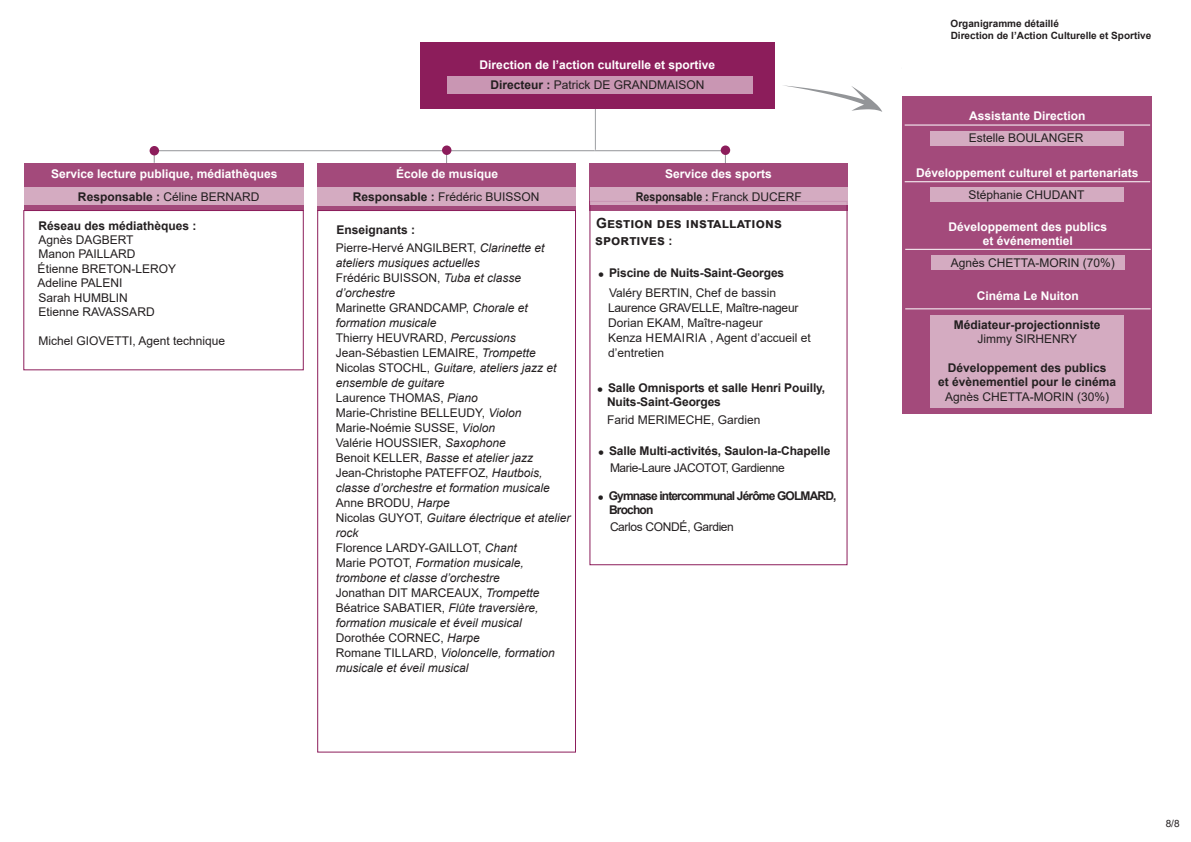
<style>
.page{position:relative;width:1191px;height:842px;background:#fff}
.page>*{position:absolute;margin:0;border:0;box-sizing:border-box;transform-origin:0 0}
.t1{font:700 14px/16.8px "Arial";letter-spacing:.01em;color:#231f20}
.t2{font:700 12.1px "Arial";color:#231f20;scale:.88 1}
.t3{font:12px/15px "Arial";color:#231f20}
.t4{font:italic 12px/15px "Arial";color:#231f20}
.t5{font:700 12px "Arial";letter-spacing:-.01em;color:#231f20}
.t6{font:700 12px/14.4px "Arial";color:#fff;text-align:center}
.t7{font:12px/15px "Arial";letter-spacing:-.02em;color:#231f20}
.t8{font:12px "Arial";letter-spacing:-.03em;color:#231f20}
.t9{font:700 12px "Arial";letter-spacing:-.07em;color:#231f20}
.t10{font:700 10px "Arial";color:#231f20}
.t11{font:10px "Arial";color:#231f20}
.s1{font-weight:700}
.s2{font-size:12px}
.s3{font-weight:400;font-size:12px}
.s4{font-style:normal}
.s5{font-style:italic}
</style>
<div class="page">
<hr style="left:594px;top:150px;width:132px;height:1px;background:#939598">
<hr style="left:154px;top:150px;width:440px;height:1px;background:#939598">
<hr style="left:595px;top:80px;width:1px;height:70px;background:#9d9fa2">
<div style="left:442px;top:145px;width:9px;height:10px;background:#8c1d5b;border-radius:50%"></div>
<div style="left:419px;top:42px;width:355px;height:66px;background:#8c1d5b"></div>
<div style="left:24px;top:163px;width:279px;height:47px;background:#a34a7b"></div>
<div style="left:150px;top:146px;width:9px;height:9px;background:#8c1d5b;border-radius:50%"></div>
<div style="left:317px;top:163px;width:258px;height:48px;background:#a34a7b"></div>
<div style="left:317px;top:210px;width:258px;height:542px;border:1px solid #8c1d5b"></div>
<div style="left:24px;top:210px;width:279px;height:160px;border:1px solid #8c1d5b"></div>
<div style="left:589px;top:163px;width:258px;height:47px;background:#a34a7b"></div>
<div style="left:902px;top:96px;width:249px;height:318px;background:#a34a7b"></div>
<svg style="left:783px;top:85px;width:99px;height:27px"></svg>
<svg style="left:720px;top:145px;width:10px;height:10px"></svg>
<hr style="left:904px;top:181px;width:246px;height:1px;background:#fff">
<div style="left:930px;top:188px;width:194px;height:14px;background:#d4abc1"></div>
<div style="left:447px;top:77px;width:306px;height:17px;background:#c996b3"></div>
<div style="left:23px;top:187px;width:280px;height:18px;background:#d4abc1"></div>
<div style="left:314px;top:187px;width:272px;height:19px;background:#d4abc1"></div>
<div style="left:589px;top:187px;width:258px;height:18px;background:#d4abc1"></div>
<hr style="left:905px;top:249px;width:245px;height:1px;background:#fff">
<div style="left:930px;top:255px;width:194px;height:14px;background:#d4abc1"></div>
<hr style="left:904px;top:125px;width:246px;height:1px;background:#fff">
<div style="left:930px;top:131px;width:194px;height:14px;background:#d4abc1"></div>
<hr style="left:905px;top:308px;width:245px;height:1px;background:#fff">
<div style="left:930px;top:315px;width:194px;height:92px;background:#d4abc1"></div>
<p class="t6" style="left:479px;top:58px;width:237px">Direction de l’action culturelle et sportive</p>
<p class="t3" style="left:490px;top:78px;width:216px"><span class="s1">Directeur :</span> Patrick DE GRANDMAISON</p>
<p class="t6" style="left:51px;top:166px;width:228px">Service lecture publique, médiathèques</p>
<p class="t6" style="left:396px;top:166px;width:104px">École de musique</p>
<p class="t6" style="left:665px;top:166px;width:108px">Service des sports</p>
<p class="t1" style="left:595px;top:215px;width:188px">Gestion des installations sportives <span class="s2">:</span></p>
<p class="t5" style="left:609px;top:264px;width:177px">Piscine de Nuits-Saint-Georges</p>
<p class="t3" style="left:609px;top:286px;width:168px">Valéry BERTIN, Chef de bassin</p>
<p class="t7" style="left:608px;top:301px;width:192px">Laurence GRAVELLE, Maître-nageur<br>Dorian EKAM, Maître-nageur</p>
<p class="t3" style="left:608px;top:331px;width:204px">Kenza HEMAIRIA , Agent d’accueil et d’entretien</p>
<p class="t5" style="left:608px;top:380px;width:219px">Salle Omnisports et salle Henri Pouilly,</p>
<p class="t5" style="left:607px;top:394px;width:115px">Nuits-Saint-Georges</p>
<p class="t3" style="left:607px;top:412px;width:155px">Farid MERIMECHE, Gardien</p>
<p class="t5" style="left:609px;top:442px;width:223px">Salle Multi-activités, Saulon-la-Chapelle</p>
<p class="t8" style="left:610px;top:459px;width:176px">Marie-Laure JACOTOT, Gardienne</p>
<p class="t9" style="left:608px;top:487px;width:229px">Gymnase intercommunal Jérôme GOLMARD,</p>
<p class="t9" style="left:609px;top:501px;width:46px">Brochon</p>
<p class="t8" style="left:610px;top:518px;width:125px">Carlos CONDÉ, Gardien</p>
<p class="t3" style="left:78px;top:189px;width:183px"><span class="s1">Responsable :</span> Céline BERNARD</p>
<p class="t3" style="left:353px;top:189px;width:188px"><span class="s1">Responsable :</span> Frédéric BUISSON</p>
<p class="t2" style="left:636px;top:188px;width:190px">Responsable : <span class="s3">Franck DUCERF</span></p>
<p class="t5" style="left:38px;top:217px;width:160px">Réseau des médiathèques :</p>
<p class="t3" style="left:38px;top:232px;width:97px">Agnès DAGBERT</p>
<p class="t3" style="left:38px;top:246px;width:99px">Manon PAILLARD</p>
<p class="t3" style="left:38px;top:261px;width:140px">Étienne BRETON-LEROY</p>
<p class="t3" style="left:37px;top:275px;width:87px">Adeline PALENI</p>
<p class="t3" style="left:38px;top:290px;width:91px">Sarah HUMBLIN</p>
<p class="t3" style="left:38px;top:304px;width:118px">Etienne RAVASSARD</p>
<p class="t3" style="left:38px;top:333px;width:188px">Michel GIOVETTI, Agent technique</p>
<p class="t5" style="left:336px;top:221px;width:80px">Enseignants :</p>
<p class="t4" style="left:336px;top:240px;width:210px"><span class="s4">Pierre-Hervé ANGILBERT,</span> Clarinette et ateliers musiques actuelles</p>
<p class="t4" style="left:336px;top:270px;width:187px"><span class="s4">Frédéric BUISSON,</span> Tuba et classe d’orchestre</p>
<p class="t4" style="left:336px;top:300px;width:193px"><span class="s4">Marinette GRANDCAMP,</span> Chorale et formation musicale</p>
<p class="t3" style="left:336px;top:330px;width:182px">Thierry HEUVRARD, <span class="s5">Percussions</span></p>
<p class="t3" style="left:336px;top:345px;width:201px">Jean-Sébastien LEMAIRE, <span class="s5">Trompette</span></p>
<p class="t4" style="left:336px;top:360px;width:222px"><span class="s4">Nicolas STOCHL,</span> Guitare, ateliers jazz et ensemble de guitare</p>
<p class="t3" style="left:336px;top:390px;width:143px">Laurence THOMAS, <span class="s5">Piano</span></p>
<p class="t3" style="left:336px;top:405px;width:187px">Marie-Christine BELLEUDY, <span class="s5">Violon</span></p>
<p class="t3" style="left:336px;top:420px;width:161px">Marie-Noémie SUSSE, <span class="s5">Violon</span></p>
<p class="t3" style="left:336px;top:435px;width:171px">Valérie HOUSSIER, <span class="s5">Saxophone</span></p>
<p class="t4" style="left:336px;top:450px;width:199px"><span class="s4">Benoit KELLER,</span> Basse et atelier jazz</p>
<p class="t4" style="left:336px;top:465px;width:216px"><span class="s4">Jean-Christophe PATEFFOZ,</span> Hautbois, classe d’orchestre et formation musicale</p>
<p class="t3" style="left:336px;top:495px;width:116px">Anne BRODU, <span class="s5">Harpe</span></p>
<p class="t4" style="left:336px;top:510px;width:236px"><span class="s4">Nicolas GUYOT,</span> Guitare électrique et atelier</p>
<p class="t4" style="left:336px;top:525px;width:24px">rock</p>
<p class="t3" style="left:336px;top:540px;width:182px">Florence LARDY-GAILLOT, <span class="s5">Chant</span></p>
<p class="t4" style="left:336px;top:555px;width:189px"><span class="s4">Marie POTOT,</span> Formation musicale, trombone et classe d’orchestre</p>
<p class="t3" style="left:336px;top:585px;width:205px">Jonathan DIT MARCEAUX, <span class="s5">Trompette</span></p>
<p class="t4" style="left:336px;top:600px;width:204px"><span class="s4">Béatrice SABATIER,</span> Flûte traversière, formation musicale et éveil musical</p>
<p class="t3" style="left:336px;top:630px;width:146px">Dorothée CORNEC, <span class="s5">Harpe</span></p>
<p class="t4" style="left:336px;top:645px;width:220px"><span class="s4">Romane TILLARD,</span> Violoncelle, formation</p>
<p class="t4" style="left:336px;top:660px;width:134px">musicale et éveil musical</p>
<p class="t10" style="left:950px;top:17px;width:110px">Organigramme détaillé</p>
<p class="t10" style="left:950px;top:28px;width:202px">Direction de l’Action Culturelle et Sportive</p>
<p class="t6" style="left:969px;top:109px;width:118px">Assistante Direction</p>
<p class="t3" style="left:969px;top:131px;width:116px">Estelle BOULANGER</p>
<p class="t6" style="left:916px;top:165px;width:224px">Développement culturel et partenariats</p>
<p class="t3" style="left:968px;top:187px;width:118px">Stéphanie CHUDANT</p>
<p class="t6" style="left:948px;top:219px;width:160px">Développement des publics et événementiel</p>
<p class="t3" style="left:951px;top:255px;width:165px">Agnès CHETTA-MORIN (70%)</p>
<p class="t6" style="left:976px;top:289px;width:104px">Cinéma Le Nuiton</p>
<p class="t5" style="left:953px;top:316px;width:148px">Médiateur-projectionniste</p>
<p class="t3" style="left:977px;top:331px;width:101px">Jimmy SIRHENRY</p>
<p class="t5" style="left:947px;top:359px;width:160px">Développement des publics</p>
<p class="t5" style="left:938px;top:373px;width:180px">et évènementiel pour le cinéma</p>
<p class="t3" style="left:945px;top:389px;width:165px">Agnès CHETTA-MORIN (30%)</p>
<p class="t11" style="left:1165px;top:816px;width:15px">8/8</p>
</div>
